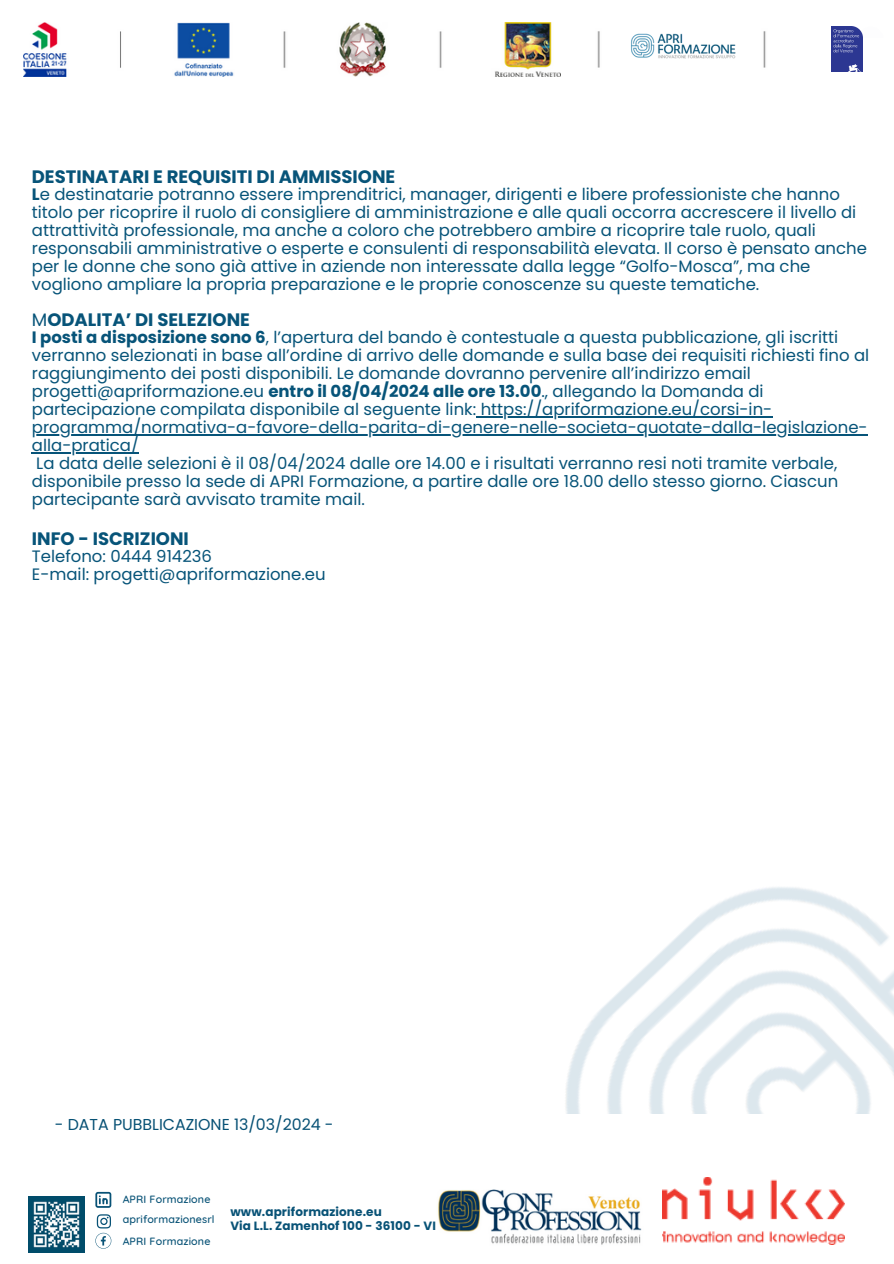
<style>
.page{position:relative;width:894px;height:1264px;background:#fff}
.page>*{position:absolute;margin:0;border:0;box-sizing:border-box;transform-origin:0 0}
.t1{font:700 18px "Poppins";color:#075479}
.t2{font:16.5px/18px "Poppins";color:#075479}
.t3{font:15.75px "Poppins";color:#075175}
.t4{font:700 12px/14px "Poppins";letter-spacing:.01em;color:#085276}
.t5{font:500 10.65px "Quicksand";letter-spacing:.01em;color:#085276}
.s1{font-weight:700}
.s2{font-weight:400}
</style>
<div class="page">
<img style="left:566px;top:887px;width:327px;height:227px">
<svg style="left:95px;top:1191px;width:16px;height:16px"></svg>
<img style="left:23px;top:22px;width:537px;height:54px">
<img style="left:631px;top:34px;width:104px;height:25px">
<svg style="left:861px;top:31px;width:2px;height:7px"></svg>
<img style="left:831px;top:26px;width:30px;height:46px">
<img style="left:763px;top:31px;width:3px;height:37px">
<img style="left:597px;top:31px;width:3px;height:37px">
<svg style="left:95px;top:1214px;width:16px;height:34px"></svg>
<img style="left:28px;top:1196px;width:56px;height:56px">
<img style="left:438px;top:1189px;width:204px;height:56px">
<img style="left:662px;top:1177px;width:181px;height:67px">
<hr style="left:476px;top:416px;width:296px;height:1px;background:#075479">
<hr style="left:32px;top:434px;width:835px;height:1px;background:#075479">
<hr style="left:32px;top:452px;width:107px;height:1px;background:#075479">
<h2 class="t1" style="left:32px;top:164px;width:365px">DESTINATARI E REQUISITI DI AMMISSIONE</h2>
<h2 class="t2" style="left:32px;top:185px;width:836px"><span class="s1">L</span>e destinatarie potranno essere imprenditrici, manager, dirigenti e libere professioniste che hanno titolo per ricoprire il ruolo di consigliere di amministrazione e alle quali occorra accrescere il livello di attrattività professionale, ma anche a coloro che potrebbero ambire a ricoprire tale ruolo, quali responsabili amministrative o esperte e consulenti di responsabilità elevata. Il corso è pensato anche per le donne che sono già attive in aziende non interessate dalla legge “Golfo-Mosca”, ma che vogliono ampliare la propria preparazione e le proprie conoscenze su queste tematiche.</h2>
<h2 class="t1" style="left:32px;top:307px;width:219px"><span class="s2">M</span>ODALITA’ DI SELEZIONE</h2>
<h2 class="t2" style="left:32px;top:328px;width:838px"><span class="s1">I posti a disposizione sono 6</span>, l’apertura del bando è contestuale a questa pubblicazione, gli iscritti verranno selezionati in base all’ordine di arrivo delle domande e sulla base dei requisiti richiesti fino al raggiungimento dei posti disponibili. Le domande dovranno pervenire all’indirizzo email progetti@apriformazione.eu <span class="s1">entro il 08/04/2024 alle ore 13.00</span>., allegando la Domanda di partecipazione compilata disponibile al seguente link: https://apriformazione.eu/corsi-in-</h2>
<h1 class="t2" style="left:32px;top:418px;width:837px">programma/normativa-a-favore-della-parita-di-genere-nelle-societa-quotate-dalla-legislazione-</h1>
<p class="t2" style="left:32px;top:436px;width:807px">alla-pratica/<br>La data delle selezioni è il 08/04/2024 dalle ore 14.00 e i risultati verranno resi noti tramite verbale, disponibile presso la sede di APRI Formazione, a partire dalle ore 18.00 dello stesso giorno. Ciascun partecipante sarà avvisato tramite mail.</p>
<p class="t1" style="left:32px;top:526px;width:158px">INFO - ISCRIZIONI</p>
<p class="t2" style="left:32px;top:547px;width:295px">Telefono: 0444 914236<br>E-mail: progetti@apriformazione.eu</p>
<p class="t3" style="left:55px;top:1112px;width:280px">- DATA PUBBLICAZIONE 13/03/2024 -</p>
<p class="t5" style="left:123px;top:1191px;width:89px">APRI Formazione</p>
<p class="t5" style="left:123px;top:1212px;width:93px">apriformazionesrl</p>
<p class="t5" style="left:123px;top:1234px;width:89px">APRI Formazione</p>
<p class="t4" style="left:230px;top:1204px;width:207px">www.apriformazione.eu<br>Via L.L. Zamenhof 100 - 36100 - VI</p>
</div>
